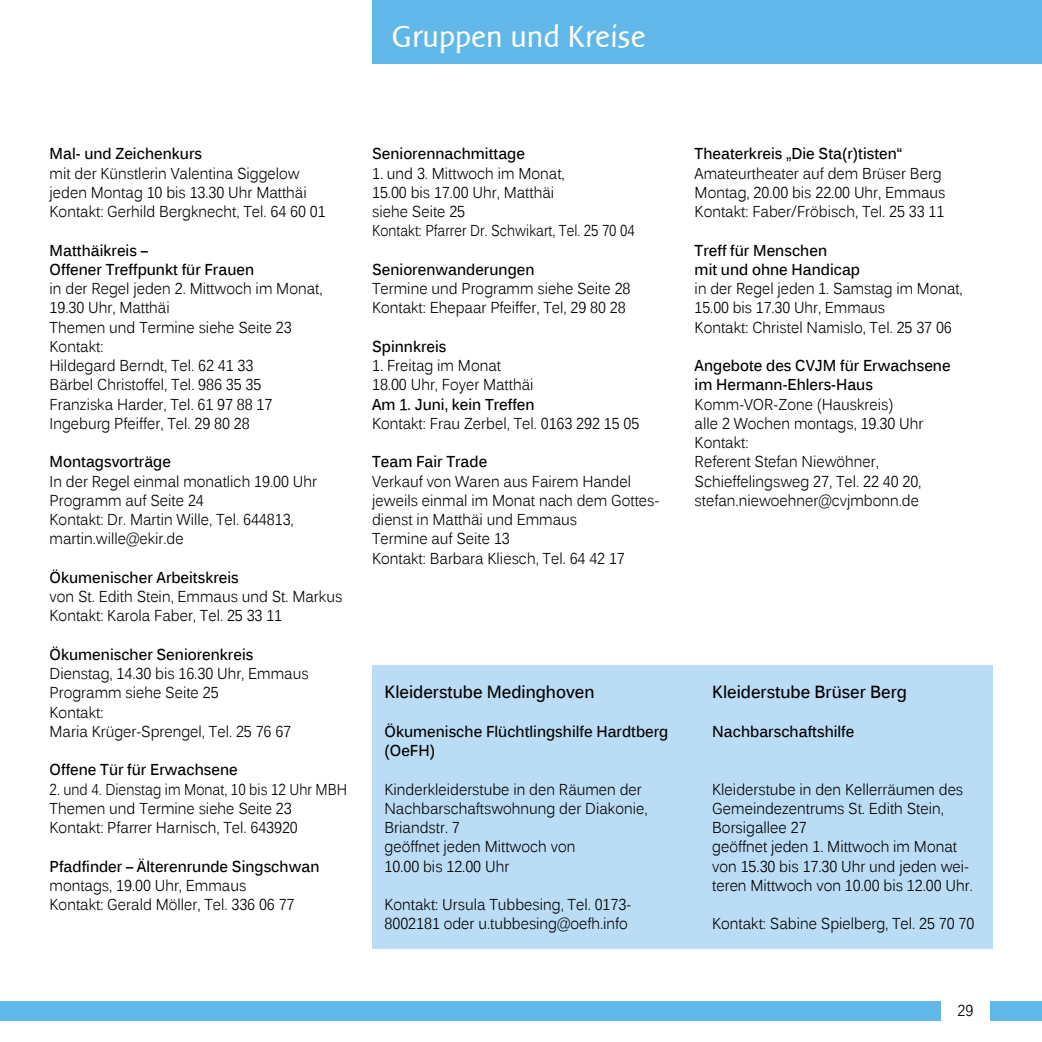
<style>
.page{position:relative;width:1042px;height:1042px;background:#fff}
.page>*{position:absolute;margin:0;border:0;box-sizing:border-box;transform-origin:0 0}
.t1{font:31.5px "Baar Sophia";color:#fff}
.t2{font:700 17.5px "Kalinga";color:#000;scale:.9 1}
.t3{font:15.75px/19.2px "Kalinga";color:#000;scale:.9 1}
.t4{font:700 15.75px/19.2px "Kalinga";color:#000;scale:.9 1}
.t5{font:15.75px/19.2px "Kalinga";color:#000;scale:.84 1}
.t6{font:15.75px/19.2px "Kalinga";color:#000;scale:.89 1}
</style>
<div class="page">
<div style="left:0;top:1001px;width:1042px;height:19px;background:#61b8e8"></div>
<div style="left:372px;top:0;width:670px;height:63px;background:#61b8e8"></div>
<div style="left:941px;top:1000px;width:48px;height:31px;background:#fff"></div>
<div style="left:372px;top:665px;width:620px;height:284px;background:#bbdcf5"></div>
<h1 class="t1" style="left:393px;top:20px;width:255px">Gruppen und Kreise</h1>
<p class="t4" style="left:50px;top:146px;width:171px">Mal- und Zeichenkurs</p>
<p class="t3" style="left:50px;top:165px;width:308px">mit der Künstlerin Valentina Siggelow jeden Montag 10 bis 13.30 Uhr Matthäi<br>Kontakt: Gerhild Bergknecht, Tel. 64 60 01</p>
<p class="t4" style="left:50px;top:242px;width:229px">Matthäikreis –<br>Offener Treffpunkt für Frauen</p>
<p class="t3" style="left:50px;top:280px;width:305px">in der Regel jeden 2. Mittwoch im Monat,<br>19.30 Uhr, Matthäi<br>Themen und Termine siehe Seite 23<br>Kontakt:<br>Hildegard Berndt, Tel. 62 41 33<br>Bärbel Christoffel, Tel. 986 35 35<br>Franziska Harder, Tel. 61 97 88 17<br>Ingeburg Pfeiffer, Tel. 29 80 28</p>
<p class="t4" style="left:50px;top:453px;width:136px">Montagsvorträge</p>
<p class="t3" style="left:50px;top:473px;width:299px">In der Regel einmal monatlich 19.00 Uhr<br>Programm auf Seite 24<br>Kontakt: Dr. Martin Wille, Tel. 644813, martin.wille@ekir.de</p>
<p class="t4" style="left:50px;top:569px;width:212px">Ökumenischer Arbeitskreis</p>
<p class="t3" style="left:50px;top:588px;width:327px">von St. Edith Stein, Emmaus und St. Markus<br>Kontakt: Karola Faber, Tel. 25 33 11</p>
<p class="t4" style="left:50px;top:646px;width:228px">Ökumenischer Seniorenkreis</p>
<p class="t3" style="left:50px;top:665px;width:289px">Dienstag, 14.30 bis 16.30 Uhr, Emmaus<br>Programm siehe Seite 25<br>Kontakt:<br>Maria Krüger-Sprengel, Tel. 25 76 67</p>
<p class="t4" style="left:50px;top:761px;width:211px">Offene Tür für Erwachsene</p>
<p class="t5" style="left:50px;top:781px;width:356px">2. und 4. Dienstag im Monat, 10 bis 12 Uhr MBH<br>Themen und Termine siehe Seite 23<br>Kontakt: Pfarrer Harnisch, Tel. 643920</p>
<p class="t4" style="left:50px;top:858px;width:301px">Pfadfinder – Älterenrunde Singschwan</p>
<p class="t3" style="left:50px;top:877px;width:274px">montags, 19.00 Uhr, Emmaus<br>Kontakt: Gerald Möller, Tel. 336 06 77</p>
<p class="t4" style="left:372px;top:146px;width:171px">Seniorennachmittage</p>
<p class="t3" style="left:372px;top:165px;width:293px">1. und 3. Mittwoch im Monat,<br>15.00 bis 17.00 Uhr, Matthäi<br>siehe Seite 25<br>Kontakt: Pfarrer Dr. Schwikart, Tel. 25 70 04</p>
<p class="t4" style="left:372px;top:261px;width:182px">Seniorenwanderungen</p>
<p class="t3" style="left:372px;top:280px;width:288px">Termine und Programm siehe Seite 28<br>Kontakt: Ehepaar Pfeiffer, Tel, 29 80 28</p>
<p class="t4" style="left:372px;top:338px;width:84px">Spinnkreis</p>
<p class="t3" style="left:372px;top:357px;width:181px">1. Freitag im Monat<br>18.00 Uhr, Foyer Matthäi</p>
<p class="t4" style="left:372px;top:396px;width:182px">Am 1. Juni, kein Treffen</p>
<p class="t3" style="left:372px;top:415px;width:298px">Kontakt: Frau Zerbel, Tel. 0163 292 15 05</p>
<p class="t4" style="left:372px;top:453px;width:129px">Team Fair Trade</p>
<p class="t3" style="left:372px;top:473px;width:321px">Verkauf von Waren aus Fairem Handel jeweils einmal im Monat nach dem Gottes&shy;dienst in Matthäi und Emmaus<br>Termine auf Seite 13<br>Kontakt: Barbara Kliesch, Tel. 64 42 17</p>
<p class="t2" style="left:384px;top:681px;width:235px">Kleiderstube Medinghoven</p>
<p class="t4" style="left:384px;top:723px;width:317px">Ökumenische Flüchtlingshilfe Hardtberg (OeFH)</p>
<p class="t3" style="left:384px;top:781px;width:294px">Kinderkleiderstube in den Räumen der<br>Nachbarschaftswohnung der Diakonie,<br>Briandstr. 7<br>geöffnet jeden Mittwoch von<br>10.00 bis 12.00 Uhr</p>
<p class="t3" style="left:384px;top:896px;width:275px">Kontakt: Ursula Tubbesing, Tel. 0173-<br>8002181 oder u.tubbesing@oefh.info</p>
<p class="t4" style="left:694px;top:146px;width:232px">Theaterkreis „Die Sta(r)tisten“</p>
<p class="t3" style="left:694px;top:165px;width:280px">Amateurtheater auf dem Brüser Berg<br>Montag, 20.00 bis 22.00 Uhr, Emmaus<br>Kontakt: Faber/Fröbisch, Tel. 25 33 11</p>
<p class="t4" style="left:694px;top:242px;width:185px">Treff für Menschen<br>mit und ohne Handicap</p>
<p class="t6" style="left:694px;top:280px;width:303px">in der Regel jeden 1. Samstag im Monat,<br>15.00 bis 17.30 Uhr, Emmaus<br>Kontakt: Christel Namislo, Tel. 25 37 06</p>
<p class="t4" style="left:694px;top:357px;width:286px">Angebote des CVJM für Erwachsene im Hermann-Ehlers-Haus</p>
<p class="t3" style="left:694px;top:396px;width:256px">Komm-VOR-Zone (Hauskreis)<br>alle 2 Wochen montags, 19.30 Uhr<br>Kontakt:<br>Referent Stefan Niewöhner,<br>Schieffelingsweg 27, Tel. 22 40 20, stefan.niewoehner@cvjmbonn.de</p>
<p class="t2" style="left:712px;top:681px;width:218px">Kleiderstube Brüser Berg</p>
<p class="t4" style="left:712px;top:723px;width:159px">Nachbarschaftshilfe</p>
<p class="t3" style="left:712px;top:781px;width:291px">Kleiderstube in den Kellerräumen des Gemeindezentrums St. Edith Stein, Borsigallee 27<br>geöffnet jeden 1. Mittwoch im Monat von 15.30 bis 17.30 Uhr und jeden wei&shy;teren Mittwoch von 10.00 bis 12.00 Uhr.</p>
<p class="t3" style="left:712px;top:916px;width:293px">Kontakt: Sabine Spielberg, Tel. 25 70 70</p>
<p class="t3" style="left:957px;top:1002px;width:19px">29</p>
</div>
